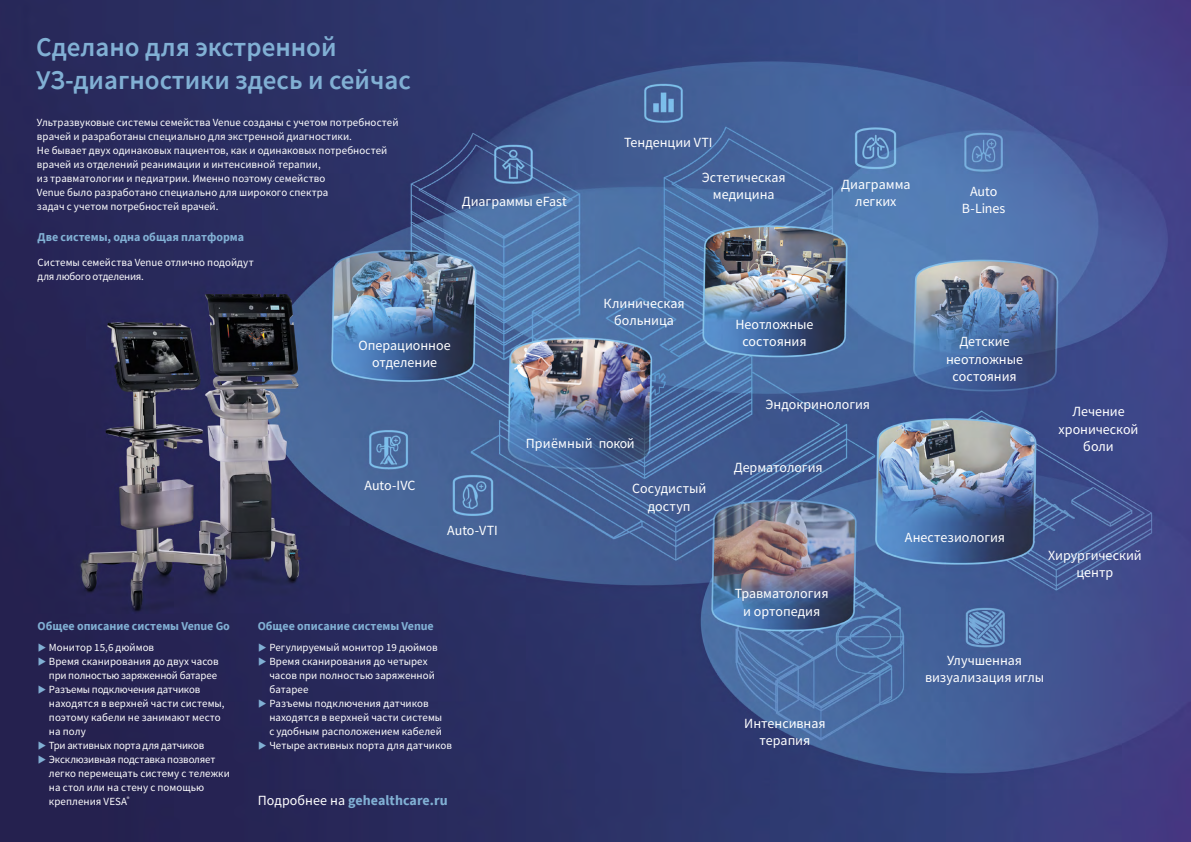
<style>
.page{position:relative;width:1191px;height:842px;background:#fff}
.page>*{position:absolute;margin:0;border:0;box-sizing:border-box;transform-origin:0 0}
.t1{font:600 27px/32.4px "Source Sans Pro";color:#81b0d4}
.t2{font:14px/17.5px "Source Sans Pro";letter-spacing:-.005em;color:#fff;text-align:center}
.t3{font:700 14px "Source Sans Pro";letter-spacing:.005em;color:#81b0d4}
.t4{font:700 12px "Source Sans Pro";color:#81b0d4}
.t5{font:10.9px/14px "Source Sans Pro";color:#fff}
.t6{font:10.9px "Source Sans Pro";letter-spacing:-.02em;color:#fff}
.s1{font-family:"Yu Gothic";font-weight:700;font-size:9px;color:#81b0d4}
.s2{font-weight:400;color:#fff}
</style>
<div class="page">
<img style="left:0;top:0;width:595px;height:842px">
<img style="left:595px;top:0;width:596px;height:842px">
<h1 class="t1" style="left:36px;top:31px;width:376px">Сделано для экстренной<br>УЗ-диагностики здесь и сейчас</h1>
<p class="t5" style="left:37px;top:115px;width:363px">Ультразвуковые системы семейства Venue созданы с учетом потребностей врачей и разработаны специально для экстренной диагностики.<br>Не бывает двух одинаковых пациентов, как и одинаковых потребностей врачей из отделений реанимации и интенсивной терапии,<br>из травматологии и педиатрии. Именно поэтому семейство<br>Venue было разработано специально для широкого спектра<br>задач с учетом потребностей врачей.</p>
<p class="t4" style="left:38px;top:229px;width:208px">Две системы, одна общая платформа</p>
<p class="t5" style="left:38px;top:255px;width:218px">Системы семейства Venue отлично подойдут для любого отделения.</p>
<p class="t2" style="left:462px;top:193px;width:106px">Диаграммы eFast</p>
<p class="t2" style="left:358px;top:336px;width:94px">Операционное отделение</p>
<p class="t2" style="left:624px;top:133px;width:90px">Тенденции VTI</p>
<p class="t2" style="left:702px;top:168px;width:85px">Эстетическая медицина</p>
<p class="t2" style="left:841px;top:176px;width:71px;line-height:16.8px">Диаграмма легких</p>
<p class="t2" style="left:603px;top:294px;width:83px">Клиническая больница</p>
<p class="t2" style="left:735px;top:315px;width:80px">Неотложные состояния</p>
<p class="t2" style="left:364px;top:476px;width:52px">Auto-IVC</p>
<p class="t2" style="left:526px;top:434px;width:110px">Приёмный покой</p>
<p class="t2" style="left:632px;top:480px;width:76px">Сосудистый доступ</p>
<p class="t2" style="left:765px;top:396px;width:106px">Эндокринология</p>
<p class="t2" style="left:734px;top:459px;width:90px">Дерматология</p>
<p class="t2" style="left:961px;top:182px;width:45px">Auto<br>B-Lines</p>
<p class="t2" style="left:946px;top:333px;width:78px">Детские неотложные состояния</p>
<p class="t2" style="left:447px;top:522px;width:52px">Auto-VTI</p>
<p class="t2" style="left:735px;top:585px;width:95px">Травматология и ортопедия</p>
<p class="t2" style="left:905px;top:529px;width:102px">Анестезиология</p>
<p class="t2" style="left:1058px;top:403px;width:81px">Лечение хронической боли</p>
<p class="t2" style="left:1048px;top:546px;width:95px">Хирургический центр</p>
<p class="t4" style="left:38px;top:618px;width:194px">Общее описание системы Venue Go</p>
<p class="t4" style="left:258px;top:618px;width:177px">Общее описание системы Venue</p>
<p class="t5" style="left:258px;top:640px;width:181px"><span class="s1">▶</span> Регулируемый монитор 19 дюймов</p>
<p class="t5" style="left:258px;top:654px;width:171px"><span class="s1">▶</span> Время сканирования до четырех</p>
<p class="t5" style="left:269px;top:668px;width:167px">часов при полностью заряженной</p>
<p class="t5" style="left:269px;top:682px;width:41px">батарее</p>
<p class="t5" style="left:258px;top:696px;width:172px"><span class="s1">▶</span> Разъемы подключения датчиков</p>
<p class="t5" style="left:269px;top:710px;width:174px">находятся в верхней части системы</p>
<p class="t5" style="left:269px;top:724px;width:174px">с удобным расположением кабелей</p>
<p class="t5" style="left:258px;top:738px;width:196px"><span class="s1">▶</span> Четыре активных порта для датчиков</p>
<p class="t5" style="left:37px;top:640px;width:118px"><span class="s1">▶</span> Монитор 15,6 дюймов</p>
<p class="t5" style="left:37px;top:654px;width:183px"><span class="s1">▶</span> Время сканирования до двух часов</p>
<p class="t6" style="left:49px;top:668px;width:169px">при полностью заряженной батарее</p>
<p class="t6" style="left:37px;top:682px;width:164px"><span class="s1">▶</span> Разъемы подключения датчиков</p>
<p class="t5" style="left:49px;top:696px;width:177px">находятся в верхней части системы,</p>
<p class="t5" style="left:49px;top:710px;width:173px">поэтому кабели не занимают место</p>
<p class="t5" style="left:49px;top:724px;width:38px">на полу</p>
<p class="t6" style="left:37px;top:738px;width:168px"><span class="s1">▶</span> Три активных порта для датчиков</p>
<p class="t6" style="left:37px;top:752px;width:179px"><span class="s1">▶</span> Эксклюзивная подставка позволяет</p>
<p class="t5" style="left:49px;top:766px;width:182px">легко перемещать систему с тележки</p>
<p class="t5" style="left:49px;top:780px;width:157px">на стол или на стену с помощью</p>
<p class="t5" style="left:49px;top:794px;width:82px">крепления VESA<sup>®</sup></p>
<p class="t3" style="left:258px;top:791px;width:191px"><span class="s2">Подробнее на</span> gehealthcare.ru</p>
<p class="t2" style="left:744px;top:714px;width:83px">Интенсивная терапия</p>
<p class="t2" style="left:925px;top:651px;width:121px">Улучшенная визуализация иглы</p>
</div>
